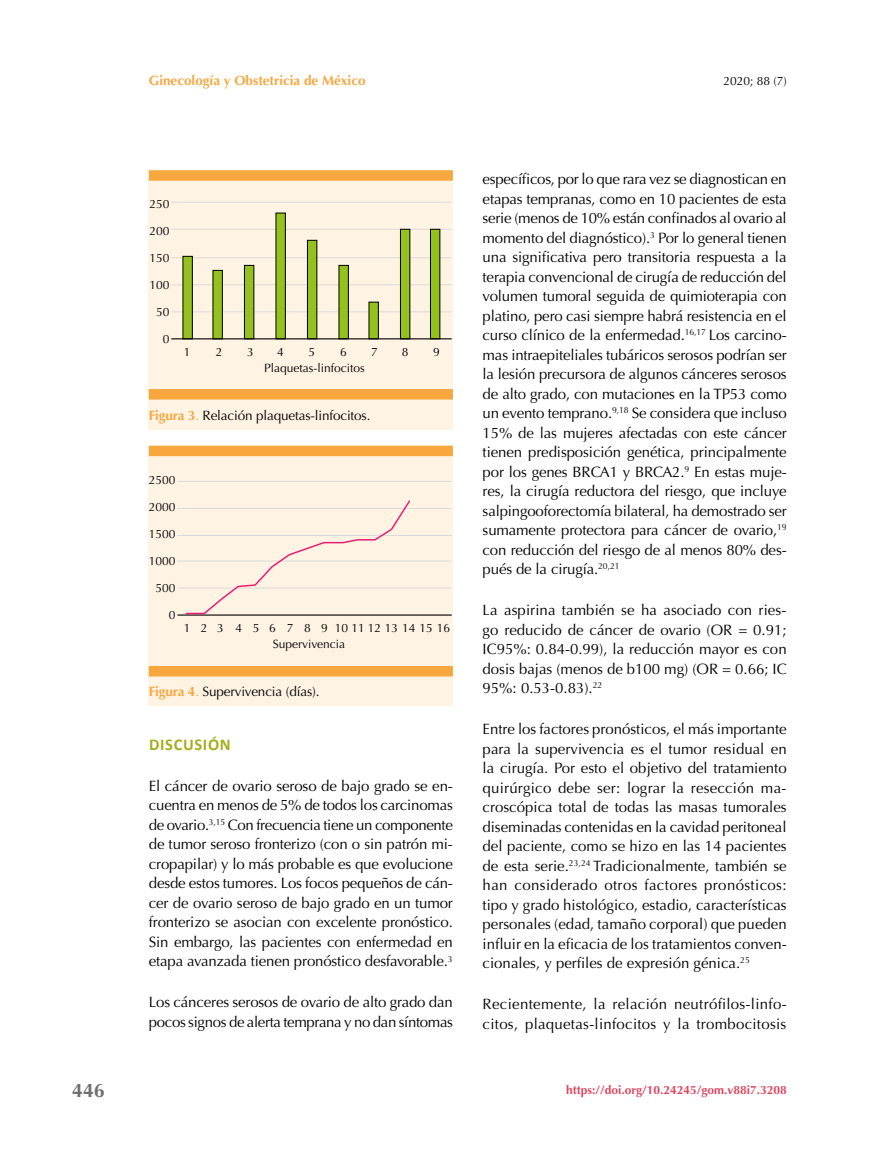
<style>
.page{position:relative;width:893px;height:1149px;background:#fff}
.page>*{position:absolute;margin:0;border:0;box-sizing:border-box;transform-origin:0 0}
.t1{font:700 19.5px "Optima";color:#706f6f}
.t2{font:700 16.5px "Calibri";letter-spacing:.04em;color:#a5ad1d}
.t3{font:15px/19.5px "Optima";letter-spacing:-.01em;color:#000;text-align:justify}
.t4{font:15px/19.5px "Optima";letter-spacing:.02em;color:#000}
.t5{font:13.5px "Optima";letter-spacing:-.01em;color:#000}
.t6{font:700 13.5px "Optima";color:#f7a73e}
.t7{font:12px/16.2px "Optima";color:#000}
.t8{font:700 12px "Optima";color:#de465f}
.s1{font-weight:700;color:#f7a73e}
.s2{color:#f7a73e}
</style>
<div class="page">
<div style="left:149px;top:177px;width:304px;height:252px;background:#fff3e4"></div>
<div style="left:149px;top:389px;width:304px;height:10px;background:#f7a73e"></div>
<div style="left:149px;top:170px;width:304px;height:11px;background:#f7a73e"></div>
<div style="left:149px;top:452px;width:304px;height:254px;background:#fff3e4"></div>
<div style="left:149px;top:665px;width:304px;height:11px;background:#f7a73e"></div>
<div style="left:149px;top:445px;width:304px;height:11px;background:#f7a73e"></div>
<hr style="left:171px;top:311px;width:281px;height:1px;background:#dadada">
<hr style="left:171px;top:284px;width:281px;height:1px;background:#dadada">
<hr style="left:171px;top:257px;width:281px;height:1px;background:#dadada">
<hr style="left:171px;top:229px;width:281px;height:1px;background:#dadada">
<hr style="left:171px;top:202px;width:281px;height:1px;background:#dadada">
<div style="left:183px;top:256px;width:9px;height:83px;background:#95c11f"></div>
<div style="left:183px;top:256px;width:10px;height:83px;border:1px solid #000"></div>
<div style="left:213px;top:270px;width:9px;height:69px;background:#95c11f"></div>
<div style="left:213px;top:270px;width:10px;height:69px;border:1px solid #000"></div>
<div style="left:244px;top:265px;width:10px;height:74px;background:#95c11f"></div>
<div style="left:244px;top:265px;width:10px;height:74px;border:1px solid #000"></div>
<div style="left:276px;top:213px;width:9px;height:126px;background:#95c11f"></div>
<div style="left:276px;top:212px;width:10px;height:127px;border:1px solid #000"></div>
<div style="left:307px;top:240px;width:10px;height:99px;background:#95c11f"></div>
<div style="left:307px;top:240px;width:10px;height:99px;border:1px solid #000"></div>
<div style="left:339px;top:265px;width:9px;height:74px;background:#95c11f"></div>
<div style="left:339px;top:265px;width:10px;height:74px;border:1px solid #000"></div>
<div style="left:369px;top:302px;width:9px;height:37px;background:#95c11f"></div>
<div style="left:369px;top:301px;width:10px;height:38px;border:1px solid #000"></div>
<div style="left:400px;top:229px;width:10px;height:110px;background:#95c11f"></div>
<div style="left:400px;top:229px;width:10px;height:110px;border:1px solid #000"></div>
<div style="left:430px;top:229px;width:10px;height:110px;background:#95c11f"></div>
<div style="left:430px;top:229px;width:10px;height:110px;border:1px solid #000"></div>
<hr style="left:171px;top:338px;width:281px;height:1px;background:#000">
<hr style="left:177px;top:587px;width:275px;height:1px;background:#dadada">
<hr style="left:177px;top:560px;width:275px;height:1px;background:#dadada">
<hr style="left:177px;top:535px;width:275px;height:1px;background:#dadada">
<hr style="left:177px;top:508px;width:275px;height:1px;background:#dadada">
<hr style="left:177px;top:481px;width:275px;height:1px;background:#dadada">
<hr style="left:177px;top:614px;width:275px;height:1px;background:#000">
<svg style="left:185px;top:500px;width:226px;height:114px"></svg>
<h1 class="t1" style="left:72px;top:1079px;width:34px">446</h1>
<p class="t6" style="left:149px;top:73px;width:218px">Ginecología y Obstetricia de México</p>
<p class="t7" style="left:723px;top:73px;width:65px">2020; 88 (7)</p>
<p class="t7" style="left:150px;top:196px;width:22px">250</p>
<p class="t7" style="left:150px;top:223px;width:22px">200</p>
<p class="t7" style="left:150px;top:250px;width:22px">150</p>
<p class="t7" style="left:150px;top:277px;width:22px">100</p>
<p class="t7" style="left:156px;top:304px;width:15px">50</p>
<p class="t7" style="left:163px;top:331px;width:8px">0</p>
<p class="t7" style="left:184px;top:343px;width:8px">1</p>
<p class="t7" style="left:216px;top:343px;width:8px">2</p>
<p class="t7" style="left:247px;top:343px;width:8px">3</p>
<p class="t7" style="left:277px;top:343px;width:8px">4</p>
<p class="t7" style="left:309px;top:343px;width:8px">5</p>
<p class="t7" style="left:340px;top:343px;width:8px">6</p>
<p class="t7" style="left:371px;top:343px;width:8px">7</p>
<p class="t7" style="left:402px;top:343px;width:8px">8</p>
<p class="t7" style="left:433px;top:343px;width:8px">9</p>
<p class="t7" style="left:264px;top:360px;width:102px">Plaquetas-linfocitos</p>
<p class="t5" style="left:149px;top:407px;width:223px"><span class="s1">Figura 3</span><span class="s2">.</span> Relación plaquetas-linfocitos.</p>
<p class="t7" style="left:149px;top:472px;width:28px">2500</p>
<p class="t7" style="left:149px;top:499px;width:28px">2000</p>
<p class="t7" style="left:149px;top:526px;width:28px">1500</p>
<p class="t7" style="left:149px;top:553px;width:28px">1000</p>
<p class="t7" style="left:156px;top:580px;width:22px">500</p>
<p class="t7" style="left:169px;top:607px;width:8px">0</p>
<p class="t7" style="left:184px;top:619px;width:8px">1</p>
<p class="t7" style="left:273px;top:619px;width:179px;text-indent:-72px">2 3 4 5 6 7 8 9 10111213141516<br>Supervivencia</p>
<p class="t5" style="left:149px;top:683px;width:172px"><span class="s1">Figura 4</span><span class="s2">.</span> Supervivencia (días).</p>
<p class="t2" style="left:149px;top:733px;width:83px">DISCUSIÓN</p>
<p class="t3" style="left:149px;top:776px;width:306px">El cáncer de ovario seroso de bajo grado se en&shy;cuentra en menos de 5% de todos los carcinomas de ovario.<sup>3,15</sup> Con frecuencia tiene un componente de tumor seroso fronterizo (con o sin patrón mi&shy;cropapilar) y lo más probable es que evolucione desde estos tumores. Los focos pequeños de cán&shy;cer de ovario seroso de bajo grado en un tumor fronterizo se asocian con excelente pronóstico.<br>Sin embargo, las pacientes con enfermedad en etapa avanzada tienen pronóstico desfavorable.<sup>3</sup></p>
<p class="t3" style="left:149px;top:992px;width:306px">Los cánceres serosos de ovario de alto grado dan pocos signos de alerta temprana y no dan síntomas</p>
<p class="t3" style="left:483px;top:169px;width:306px">específicos, por lo que rara vez se diagnostican en etapas tempranas, como en 10 pacientes de esta serie (menos de 10% están confinados al ovario al momento del diagnóstico).<sup>3</sup> Por lo general tienen una significativa pero transitoria respuesta a la terapia convencional de cirugía de reducción del volumen tumoral seguida de quimioterapia con platino, pero casi siempre habrá resistencia en el curso clínico de la enfermedad.<sup>16,17</sup> Los carcino&shy;mas intraepiteliales tubáricos serosos podrían ser la lesión precursora de algunos cánceres serosos de alto grado, con mutaciones en la TP53 como un evento temprano.<sup>9,18</sup> Se considera que incluso 15% de las mujeres afectadas con este cáncer tienen predisposición genética, principalmente por los genes BRCA1 y BRCA2.<sup>9</sup> En estas muje&shy;res, la cirugía reductora del riesgo, que incluye salpingooforectomía bilateral, ha demostrado ser sumamente protectora para cáncer de ovario,<sup>19 </sup>con reducción del riesgo de al menos 80% des&shy;pués de la cirugía.<sup>20,21</sup></p>
<p class="t3" style="left:483px;top:600px;width:306px">La aspirina también se ha asociado con ries&shy;go reducido de cáncer de ovario (OR = 0.91; IC95%: 0.84-0.99), la reducción mayor es con dosis bajas (menos de b100 mg) (OR = 0.66; IC 95%: 0.53-0.83).<sup>22</sup></p>
<p class="t3" style="left:483px;top:719px;width:306px">Entre los factores pronósticos, el más importante para la supervivencia es el tumor residual en la cirugía. Por esto el objetivo del tratamiento quirúrgico debe ser: lograr la resección ma&shy;croscópica total de todas las masas tumorales diseminadas contenidas en la cavidad peritoneal del paciente, como se hizo en las 14 pacientes de esta serie.<sup>23,24</sup> Tradicionalmente, también se han considerado otros factores pronósticos: tipo y grado histológico, estadio, características personales (edad, tamaño corporal) que pueden influir en la eficacia de los tratamientos conven&shy;cionales, y perfiles de expresión génica.<sup>25</sup></p>
<p class="t4" style="left:483px;top:994px;width:306px">Recientemente, la relación neutrófilos-linfo&shy;citos, plaquetas-linfocitos y la trombocitosis</p>
<p class="t8" style="left:566px;top:1082px;width:222px">https://doi.org/10.24245/gom.v88i7.3208</p>
</div>
